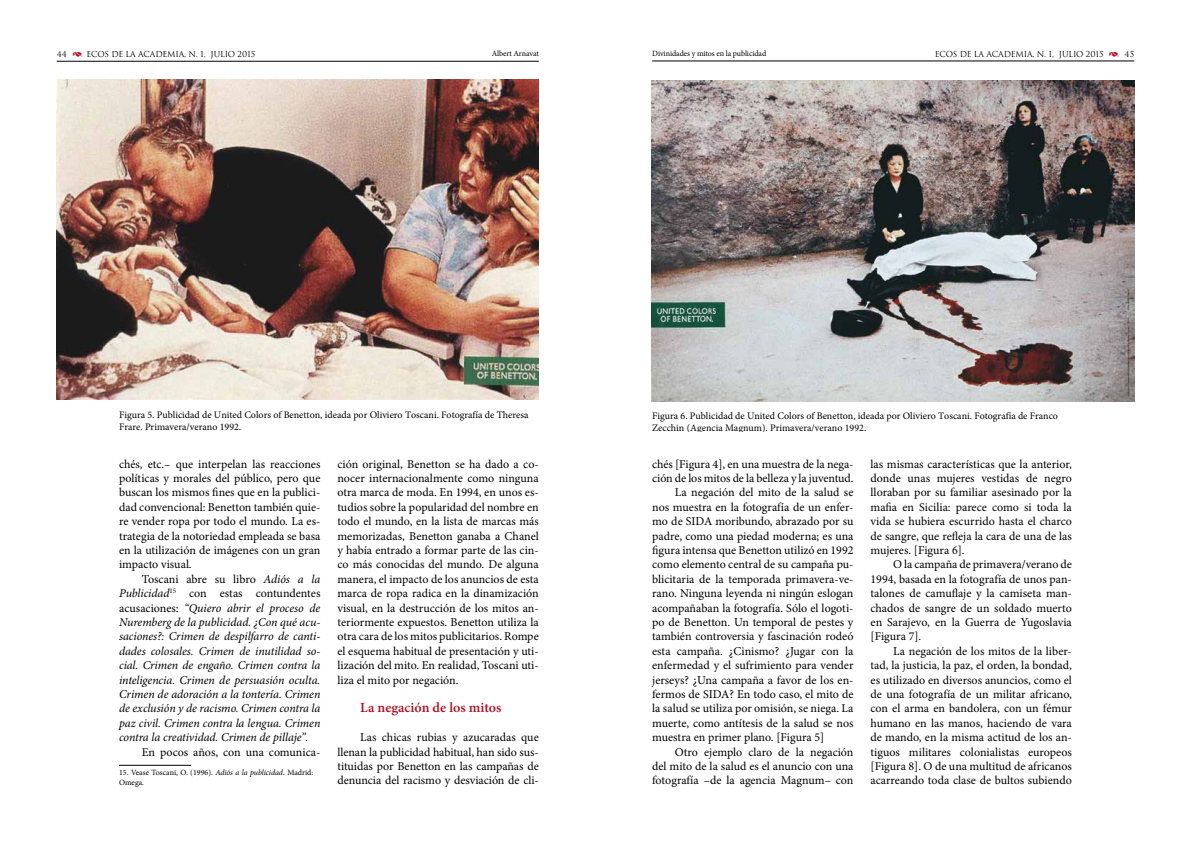
<style>
.page{position:relative;width:1191px;height:842px;background:#fff}
.page>*{position:absolute;margin:0;border:0;box-sizing:border-box;transform-origin:0 0}
.t1{font:600 14px "Minion Pro";color:#af1023}
.t2{font:12px/14.4px "Minion Pro";color:#000;text-align:justify}
.t3{font:italic 12px/14.4px "Minion Pro";letter-spacing:-.005em;color:#000;text-align:justify}
.t4{font:10px/12px "Minion Pro";color:#000}
.t5{font:8px/10px "Minion Pro";letter-spacing:-.01em;color:#000}
.t6{font:8px "Trajan";letter-spacing:-.02em;color:#000}
.s1{font-family:"Type Embellishments One Let Plain";color:#af1023}
.s2{font-style:normal}
.s3{font-style:italic}
</style>
<div class="page">
<hr style="left:652px;top:61px;width:482px;height:1px;background:#000">
<hr style="left:57px;top:61px;width:482px;height:1px;background:#000">
<hr style="left:119px;top:765px;width:72px;height:1px;background:#000">
<img style="left:57px;top:79px;width:482px;height:320px">
<img style="left:652px;top:80px;width:482px;height:322px">
<p class="t6" style="left:57px;top:49px;width:200px">44 <span class="s1">)</span> ECOS DE LA ACADEMIA, N. 1, JULIO 2015</p>
<p class="t5" style="left:491px;top:49px;width:49px">Albert Arnavat</p>
<p class="t5" style="left:652px;top:49px;width:115px">Divinidades y mitos en la publicidad</p>
<p class="t6" style="left:934px;top:49px;width:201px">ECOS DE LA ACADEMIA, N. 1, JULIO 2015 <span class="s1">)</span> 45</p>
<p class="t4" style="left:119px;top:409px;width:411px">Figura 5. Publicidad de United Colors of Benetton, ideada por Oliviero Toscani. Fotografía de Theresa<br>Frare. Primavera/verano 1992.</p>
<p class="t4" style="left:652px;top:410px;width:407px">Figura 6. Publicidad de United Colors of Benetton, ideada por Oliviero Toscani. Fotografía de Franco<br>Zecchin (Agencia Magnum). Primavera/verano 1992.</p>
<p class="t2" style="left:119px;top:457px;width:203px">chés, etc.– que interpelan las reacciones políticas y morales del público, pero que buscan los mismos fines que en la publici&shy;dad convencional: Benetton también quie&shy;re vender ropa por todo el mundo. La es&shy;trategia de la notoriedad empleada se basa en la utilización de imágenes con un gran impacto visual.</p>
<p class="t3" style="left:119px;top:572px;width:203px;text-indent:23px"><span class="s2">Toscani abre su libro</span> Adiós a la Publicidad<sup>15</sup> <span class="s2">con estas contundentes acusaciones:</span> “Quiero abrir el proceso de Nuremberg de la publicidad. ¿Con qué acu&shy;saciones?: Crimen de despilfarro de canti&shy;dades colosales. Crimen de inutilidad so&shy;cial. Crimen de engaño. Crimen contra la inteligencia. Crimen de persuasión oculta.<br>Crimen de adoración a la tontería. Crimen de exclusión y de racismo. Crimen contra la paz civil. Crimen contra la lengua. Crimen contra la creatividad. Crimen de pillaje”.</p>
<p class="t2" style="left:142px;top:745px;width:180px">En pocos años, con una comunica-</p>
<p class="t5" style="left:119px;top:768px;width:196px">15. Vease Toscani, O. (1996). <span class="s3">Adiós a la publicidad.</span> Madrid:<br>Omega.</p>
<p class="t2" style="left:337px;top:457px;width:203px">ción original, Benetton se ha dado a co&shy;nocer internacionalmente como ninguna otra marca de moda. En 1994, en unos es&shy;tudios sobre la popularidad del nombre en todo el mundo, en la lista de marcas más memorizadas, Benetton ganaba a Chanel y había entrado a formar parte de las cin&shy;co más conocidas del mundo. De alguna manera, el impacto de los anuncios de esta marca de ropa radica en la dinamización visual, en la destrucción de los mitos an&shy;teriormente expuestos. Benetton utiliza la otra cara de los mitos publicitarios. Rompe el esquema habitual de presentación y uti&shy;lización del mito. En realidad, Toscani uti&shy;liza el mito por negación.</p>
<p class="t1" style="left:360px;top:698px;width:143px">La negación de los mitos</p>
<p class="t2" style="left:337px;top:730px;width:203px;text-indent:23px">Las chicas rubias y azucaradas que llenan la publicidad habitual, han sido sus&shy;tituidas por Benetton en las campañas de denuncia del racismo y desviación de cli-</p>
<p class="t2" style="left:652px;top:457px;width:203px">chés [Figura 4], en una muestra de la nega-</p>
<p class="t2" style="left:652px;top:471px;width:203px">ción de los mitos de la belleza y la juventud.</p>
<p class="t2" style="left:675px;top:485px;width:180px">La negación del mito de la salud se</p>
<p class="t2" style="left:652px;top:500px;width:203px">nos muestra en la fotografía de un enfer-</p>
<p class="t2" style="left:652px;top:514px;width:203px">mo de SIDA moribundo, abrazado por su</p>
<p class="t2" style="left:652px;top:529px;width:203px">padre, como una piedad moderna; es una</p>
<p class="t2" style="left:652px;top:543px;width:203px">figura intensa que Benetton utilizó en 1992</p>
<p class="t2" style="left:652px;top:557px;width:203px">como elemento central de su campaña pu-</p>
<p class="t2" style="left:652px;top:572px;width:203px">blicitaria de la temporada primavera-ve-</p>
<p class="t2" style="left:652px;top:586px;width:203px">rano. Ninguna leyenda ni ningún eslogan</p>
<p class="t2" style="left:652px;top:601px;width:203px">acompañaban la fotografía. Sólo el logoti-</p>
<p class="t2" style="left:652px;top:615px;width:203px">po de Benetton. Un temporal de pestes y</p>
<p class="t2" style="left:652px;top:629px;width:203px">también controversia y fascinación rodeó</p>
<p class="t2" style="left:652px;top:644px;width:203px">esta campaña. ¿Cinismo? ¿Jugar con la</p>
<p class="t2" style="left:652px;top:658px;width:203px">enfermedad y el sufrimiento para vender</p>
<p class="t2" style="left:652px;top:673px;width:203px">jerseys? ¿Una campaña a favor de los en-</p>
<p class="t2" style="left:652px;top:687px;width:203px">fermos de SIDA? En todo caso, el mito de</p>
<p class="t2" style="left:652px;top:701px;width:203px">la salud se utiliza por omisión, se niega. La</p>
<p class="t2" style="left:652px;top:716px;width:203px">muerte, como antítesis de la salud se nos</p>
<p class="t2" style="left:652px;top:730px;width:174px">muestra en primer plano. [Figura 5]</p>
<p class="t2" style="left:675px;top:745px;width:180px">Otro ejemplo claro de la negación</p>
<p class="t2" style="left:652px;top:759px;width:203px">del mito de la salud es el anuncio con una</p>
<p class="t2" style="left:652px;top:773px;width:203px">fotografía –de la agencia Magnum– con</p>
<p class="t2" style="left:870px;top:457px;width:203px">las mismas características que la anterior, donde unas mujeres vestidas de negro lloraban por su familiar asesinado por la mafia en Sicilia: parece como si toda la vida se hubiera escurrido hasta el charco de sangre, que refleja la cara de una de las mujeres. [Figura 6].</p>
<p class="t2" style="left:870px;top:557px;width:203px;text-indent:23px">O la campaña de primavera/verano de 1994, basada en la fotografía de unos pan&shy;talones de camuflaje y la camiseta man&shy;chados de sangre de un soldado muerto en Sarajevo, en la Guerra de Yugoslavia [Figura 7].</p>
<p class="t2" style="left:870px;top:644px;width:203px;text-indent:23px">La negación de los mitos de la liber&shy;tad, la justicia, la paz, el orden, la bondad, es utilizado en diversos anuncios, como el de una fotografía de un militar africano, con el arma en bandolera, con un fémur humano en las manos, haciendo de vara de mando, en la misma actitud de los an&shy;tiguos militares colonialistas europeos [Figura 8]. O de una multitud de africanos acarreando toda clase de bultos subiendo</p>
</div>
